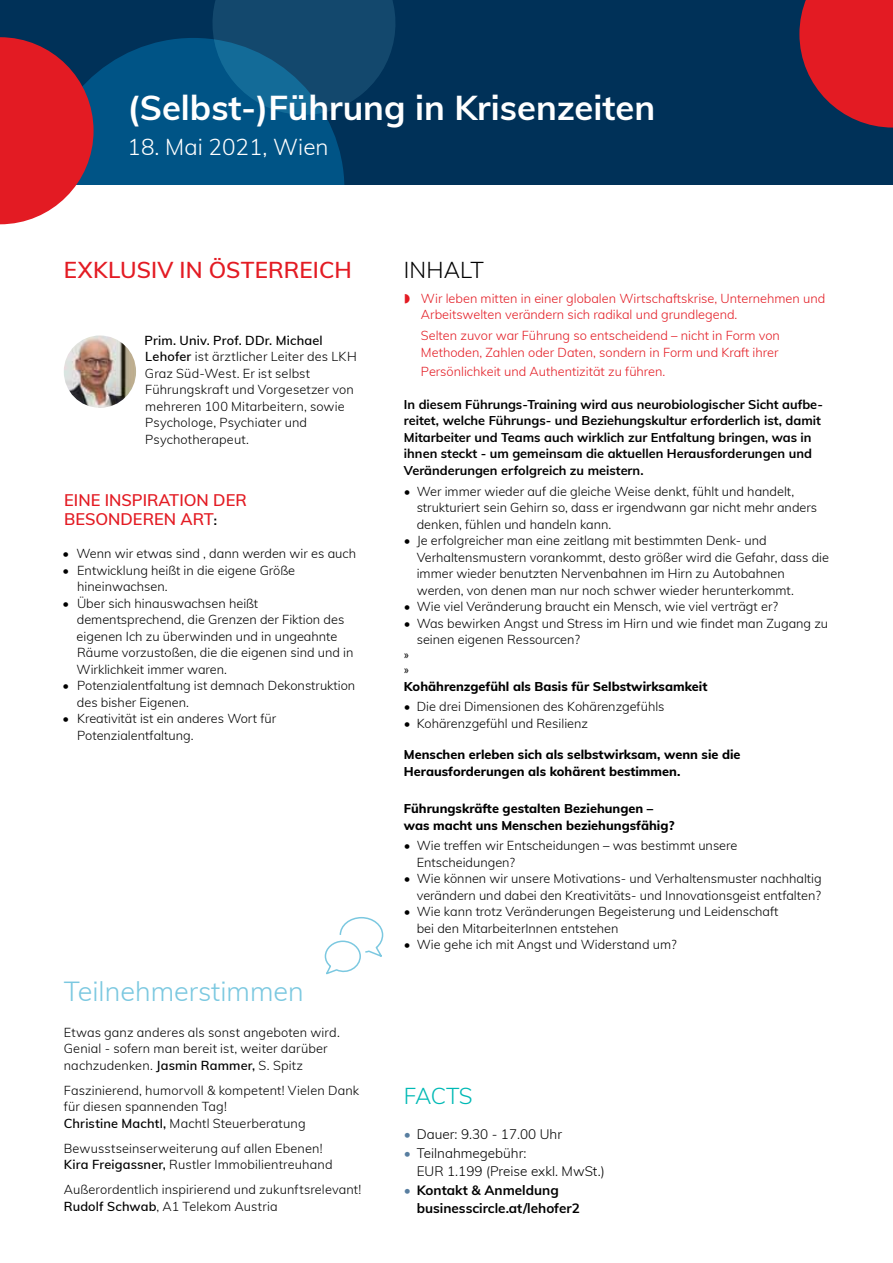
<style>
.page{position:relative;width:893px;height:1263px;background:#fff}
.page>*{position:absolute;margin:0;border:0;box-sizing:border-box;transform-origin:0 0}
.t1{font:700 34.5px "Muli";color:#fff}
.t2{font:300 27px "Muli";color:#7bc8e0}
.t3{font:600 22.5px "Muli";letter-spacing:.005em;color:#e31b23}
.t4{font:300 22.5px "Muli";color:#fff}
.t5{font:300 22.5px "Muli";letter-spacing:.005em;color:#000}
.t6{font:300 22.5px "Muli";letter-spacing:-.025em;color:#00b9b5}
.t7{font:600 16.5px/19.5px "Muli";color:#e31b23}
.t8{font:300 13.5px/18px "Muli";color:#000}
.t9{font:700 13.5px/18px "Muli";color:#000}
.t10{font:300 12.75px/16.5px "Muli";color:#000}
.t11{font:700 12.75px/16.5px "Muli";color:#000}
.t12{font:300 12.75px/16.5px "Muli";color:#e31b23}
.t13{font:800 12.75px/16.5px "Muli";color:#000}
.t14{font:12.3px/15px "Lato";color:#000}
.s1{font-weight:600}
.s2{font-weight:700;font-size:12.75px;color:#000}
.s3{color:#587ea0}
</style>
<div class="page">
<div style="left:0;top:0;width:893px;height:185px;background:#003158"></div>
<svg style="left:0;top:0;width:395px;height:224px"></svg>
<svg style="left:799px;top:0;width:94px;height:128px"></svg>
<img style="left:64px;top:335px;width:72px;height:73px;border-radius:36px">
<svg style="left:324px;top:917px;width:60px;height:58px"></svg>
<h1 class="t1" style="left:128px;top:82px;width:529px">(Selbst-)Führung in Krisenzeiten</h1>
<h3 class="t4" style="left:128px;top:131px;width:202px">18. Mai 2021, Wien</h3>
<h3 class="t3" style="left:64px;top:253px;width:289px">Exklusiv in Österreich</h3>
<p class="t10" style="left:145px;top:331px;width:214px"><span class="s1">Prim. U niv. Prof. DDr. Michael<br>Lehofer</span> ist ärztlicher Leiter des LKH<br>Graz Süd-West. Er ist selbst<br>Führungskraft und Vorgesetzer von mehreren 100 Mitarbeitern, sowie<br>Psychologe, Psychiater und<br>Psychotherapeut.</p>
<p class="t7" style="left:64px;top:489px;width:184px">Eine I nspiration der besonderen Art<span class="s2">:</span></p>
<p class="t10" style="left:63px;top:545px;width:295px">• Wenn wir etwas sind , dann werden wir es auch</p>
<p class="t10" style="left:77px;top:561px;width:219px;text-indent:-15px">• Entwicklung heißt in die eigene Größe hineinwachsen.</p>
<p class="t10" style="left:77px;top:594px;width:278px;text-indent:-14px">• Über sich hinauswachsen heißt dementsprechend, die Grenzen der Fiktion des eigenen Ich zu überwinden und in ungeahnte Räume vorzustoßen, die die eigenen sind und in Wirklichkeit immer waren.</p>
<p class="t10" style="left:77px;top:677px;width:280px;text-indent:-14px">• Potenzialentfaltung ist demnach Dekonstruktion des bisher Eigenen.</p>
<p class="t10" style="left:77px;top:710px;width:201px;text-indent:-15px">• Kreativität ist ein anderes Wort für<br>Potenzialentfaltung.</p>
<h2 class="t2" style="left:64px;top:972px;width:241px">Teilnehmerstimmen</h2>
<p class="t10" style="left:64px;top:1023px;width:278px">Etwas ganz anderes als sonst angeboten wird.<br>Genial - sofern man bereit ist, weiter darüber nachzudenken. <span class="s1">Jasmin Rammer,</span> S. Spitz</p>
<p class="t10" style="left:64px;top:1081px;width:297px">Faszinierend, humorvoll &amp; kompetent! Vielen Dank für diesen spannenden Tag!<br><span class="s1">Christine Machtl,</span> Machtl Steuerberatung</p>
<p class="t10" style="left:64px;top:1139px;width:270px">Bewusstseinserweiterung auf allen Ebenen!<br><span class="s1">Kira Freigassner,</span> Rustler Immobilientreuhand</p>
<p class="t10" style="left:64px;top:1181px;width:299px">Außerordentlich inspirierend und zukunftsrelevant!<br><span class="s1">Rudolf Schwab</span>, A1 Telekom Austria</p>
<h3 class="t5" style="left:404px;top:253px;width:81px">INHALT</h3>
<p class="t12" style="left:421px;top:289px;width:406px">Wir leben mitten in einer globalen Wirtschaftskrise, Unternehmen und<br>Arbeitswelten verändern sich radikal und grundlegend.</p>
<p class="t12" style="left:421px;top:327px;width:360px">Selten zuvor war Führung so entscheidend – nicht in Form von<br>Methoden, Zahlen oder Daten, sondern in Form und Kraft ihrer</p>
<p class="t12" style="left:421px;top:363px;width:246px">Persönlichkeit und Authentizität zu führen.</p>
<p class="t11" style="left:404px;top:395px;width:421px">In diesem Führungs-Training wird aus neurobiologischer Sicht aufbe&shy;reitet, welche Führungs- und Beziehungskultur erforderlich ist, damit Mitarbeiter und Teams auch wirklich zur Entfaltung bringen, was in ihnen steckt - um gemeinsam die aktuellen Herausforderungen und Veränderungen erfolgreich zu meistern.</p>
<p class="t10" style="left:417px;top:482px;width:402px;text-indent:-13px">• Wer immer wieder auf die gleiche Weise denkt, fühlt und handelt, strukturiert sein Gehirn so, dass er irgendwann gar nicht mehr anders denken, fühlen und handeln kann.</p>
<p class="t10" style="left:417px;top:532px;width:414px;text-indent:-13px">• Je erfolgreicher man eine zeitlang mit bestimmten Denk- und Verhaltensmustern vorankommt, desto größer wird die Gefahr, dass die immer wieder benutzten Nervenbahnen im Hirn zu Autobahnen werden, von denen man nur noch schwer wieder herunterkommt.</p>
<p class="t10" style="left:404px;top:598px;width:376px">• Wie viel Veränderung braucht ein Mensch, wie viel verträgt er?</p>
<p class="t10" style="left:417px;top:614px;width:413px;text-indent:-13px">• Was bewirken Angst und Stress im Hirn und wie findet man Zugang zu seinen eigenen Ressourcen?</p>
<p class="t14" style="left:404px;top:647px;width:7px">» »</p>
<p class="t13" style="left:404px;top:677px;width:305px">Kohährenzgefühl als Basis für Selbstwirksamkeit</p>
<p class="t10" style="left:404px;top:698px;width:262px">• Die drei Dimensionen des Kohärenzgefühls</p>
<p class="t10" style="left:404px;top:714px;width:186px">• Kohärenzgefühl und Resilienz</p>
<p class="t13" style="left:404px;top:746px;width:338px">Menschen erleben sich als selbstwirksam, wenn sie die<br>Herausforderungen als kohärent bestimmen.</p>
<p class="t13" style="left:404px;top:800px;width:272px">Führungskräfte gestalten Beziehungen – was macht uns Menschen beziehungsfähig?</p>
<p class="t10" style="left:417px;top:837px;width:322px;text-indent:-13px">• Wie treffen wir Entscheidungen – was bestimmt unsere<br>Entscheidungen?</p>
<p class="t10" style="left:404px;top:870px;width:419px;text-align:right">• Wie können wir unsere Motivations- und Verhaltensmuster nachhaltig verändern und dabei den Kreativitäts- und Innovationsgeist entfalten?</p>
<p class="t10" style="left:417px;top:903px;width:363px;text-indent:-13px">• Wie kann trotz Veränderungen Begeisterung und Leidenschaft bei den MitarbeiterInnen entstehen</p>
<p class="t10" style="left:404px;top:936px;width:274px">• Wie gehe ich mit Angst und Widerstand um?</p>
<h3 class="t6" style="left:404px;top:1079px;width:70px">FACTS</h3>
<p class="t8" style="left:404px;top:1124px;width:160px"><span class="s3">•</span> Dauer: 9.30 - 17.00 Uhr</p>
<p class="t8" style="left:417px;top:1143px;width:189px;text-indent:-13px"><span class="s3">•</span> Teilnahmegebühr:<br>EUR 1.199 (Preise exkl. MwSt.)</p>
<p class="t9" style="left:417px;top:1180px;width:165px;text-indent:-13px"><span class="s3">•</span> Kontakt &amp; Anmeldung businesscircle.at/lehofer2</p>
</div>
